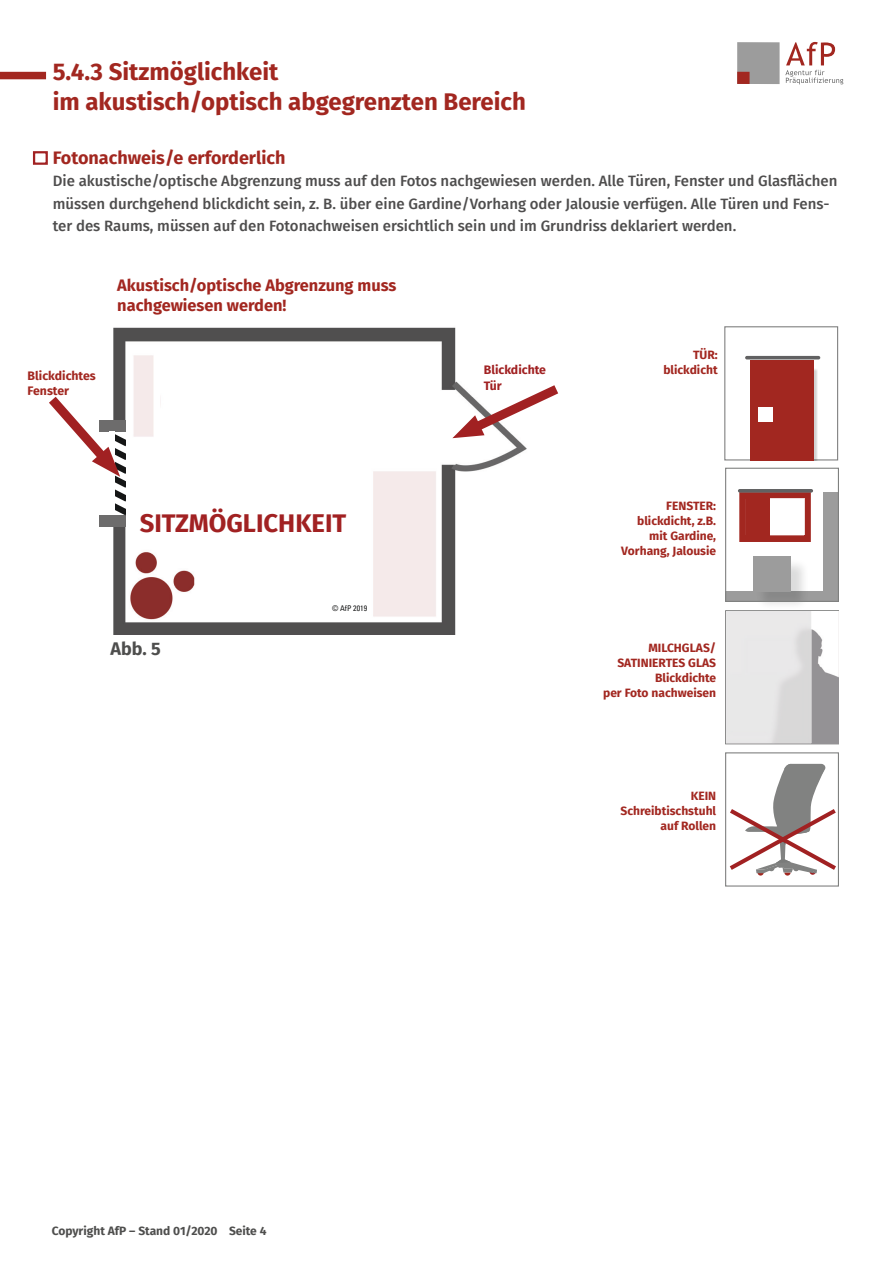
<style>
.page{position:relative;width:893px;height:1263px;background:#fff}
.page>*{position:absolute;margin:0;border:0;box-sizing:border-box;transform-origin:0 0}
.t1{font:700 25.65px "Fira Sans";color:#a12122}
.t2{font:700 24px/30px "Fira Sans";color:#a22720}
.t3{font:700 18px "Fira Sans";color:#a22720}
.t4{font:700 18px "Fira Sans";color:#4e4e4d}
.t5{font:700 16.35px/20.5px "Fira Sans";color:#a22720}
.t6{font:500 15px/22.5px "Fira Sans";color:#4e4d4d}
.t7{font:700 12.3px/15.3px "Fira Sans";color:#a22720}
.t8{font:700 12.3px/15.3px "Fira Sans";color:#a12122}
.t9{font:700 12px/15px "Fira Sans";color:#a22720;text-align:right}
.t10{font:700 12px "Fira Sans";color:#4e4e4d}
.t11{font:condensed 7.8px "Univers LT Pro";color:#151616}
</style>
<div class="page">
<div style="left:0;top:72px;width:46px;height:7px;background:#a22720"></div>
<img style="left:113px;top:327px;width:414px;height:307px">
<svg style="left:452px;top:377px;width:107px;height:66px"></svg>
<div style="left:99px;top:515px;width:27px;height:12px;background:#6d6c6c"></div>
<div style="left:33px;top:151px;width:15px;height:14px;border:2px solid #a12122"></div>
<div style="left:737px;top:42px;width:43px;height:42px;background:#9c9c9c"></div>
<svg style="left:785px;top:42px;width:58px;height:42px"></svg>
<div style="left:737px;top:72px;width:12px;height:12px;background:#a22720"></div>
<svg style="left:49px;top:387px;width:86px;height:134px"></svg>
<div style="left:724px;top:326px;width:114px;height:134px;background:#fff;border:1px solid #7f807f"></div>
<div style="left:726px;top:575px;width:113px;height:27px;background:#9c9c9c"></div>
<div style="left:751px;top:368px;width:67px;height:105px;background:#151616;opacity:.2"></div>
<div style="left:751px;top:360px;width:63px;height:100px;background:#a22720"></div>
<hr style="left:745px;top:356px;width:75px;height:3px;background:#616162;border-radius:2px">
<div style="left:726px;top:535px;width:112px;height:56px;background:#fff"></div>
<div style="left:739px;top:492px;width:72px;height:50px;border:7px solid #a22720"></div>
<div style="left:746px;top:498px;width:58px;height:37px;background:#fff"></div>
<div style="left:747px;top:496px;width:5px;height:42px;background:#a22720"></div>
<div style="left:753px;top:496px;width:5px;height:42px;background:#a22720"></div>
<div style="left:765px;top:496px;width:5px;height:42px;background:#a22720"></div>
<div style="left:759px;top:496px;width:5px;height:42px;background:#a22720"></div>
<svg style="left:738px;top:489px;width:75px;height:4px"></svg>
<div style="left:756px;top:559px;width:54px;height:51px;background:#151616;opacity:.15"></div>
<div style="left:753px;top:556px;width:38px;height:36px;background:#9c9c9c"></div>
<div style="left:823px;top:492px;width:14px;height:100px;background:#9c9c9c"></div>
<div style="left:759px;top:407px;width:14px;height:15px;background:#fff"></div>
<div style="left:739px;top:461px;width:90px;height:14px;background:#fff"></div>
<div style="left:725px;top:468px;width:114px;height:134px;border:1px solid #7f807f"></div>
<div style="left:725px;top:610px;width:114px;height:134px;border:1px solid #7f807f"></div>
<img style="left:726px;top:611px;width:112px;height:133px">
<div style="left:726px;top:611px;width:85px;height:132px;background:linear-gradient(to right,#edeced,#dddcdc)"></div>
<div style="left:725px;top:752px;width:114px;height:134px;background:#fff;border:1px solid #7f807f"></div>
<svg style="left:725px;top:764px;width:114px;height:111px"></svg>
<h2 class="t2" style="left:53px;top:55px;width:475px">5.4.3 Sitzmöglichkeit<br>im akustisch/optisch abgegrenzten Bereich</h2>
<p class="t3" style="left:53px;top:142px;width:234px">Fotonachweis/e erforderlich</p>
<p class="t6" style="left:53px;top:169px;width:786px">Die akustische/optische Abgrenzung muss auf den Fotos nachgewiesen werden. Alle Türen, Fenster und Glasflächen müssen durchgehend blickdicht sein, z. B. über eine Gardine/Vorhang oder Jalousie verfügen. Alle Türen und Fens&shy;ter des Raums, müssen auf den Fotonachweisen ersichtlich sein und im Grundriss deklariert werden.</p>
<p class="t5" style="left:117px;top:274px;width:281px">Akustisch/optische Abgrenzung muss nachgewiesen werden!</p>
<p class="t7" style="left:28px;top:367px;width:70px">Blickdichtes<br>Fenster</p>
<h1 class="t1" style="left:140px;top:501px;width:208px">SITZMÖGLICHKEIT</h1>
<p class="t4" style="left:111px;top:634px;width:52px">Abb. 5</p>
<p class="t11" style="left:332px;top:603px;width:37px">© AfP 2019</p>
<p class="t8" style="left:484px;top:361px;width:64px">Blickdichte<br>Tür</p>
<p class="t9" style="left:663px;top:346px;width:56px">TÜR: blickdicht</p>
<p class="t9" style="left:621px;top:497px;width:96px">FENSTER: blickdicht, z.B. mit Gardine,<br>Vorhang, Jalousie</p>
<p class="t9" style="left:603px;top:640px;width:115px">MILCHGLAS/<br>SATINIERTES GLAS<br>Blickdichte<br>per Foto nachweisen</p>
<p class="t9" style="left:620px;top:787px;width:97px">KEIN<br>Schreibtischstuhl auf Rollen</p>
<p class="t10" style="left:52px;top:1220px;width:216px">Copyright AfP – Stand 01/2020 Seite 4</p>
</div>
